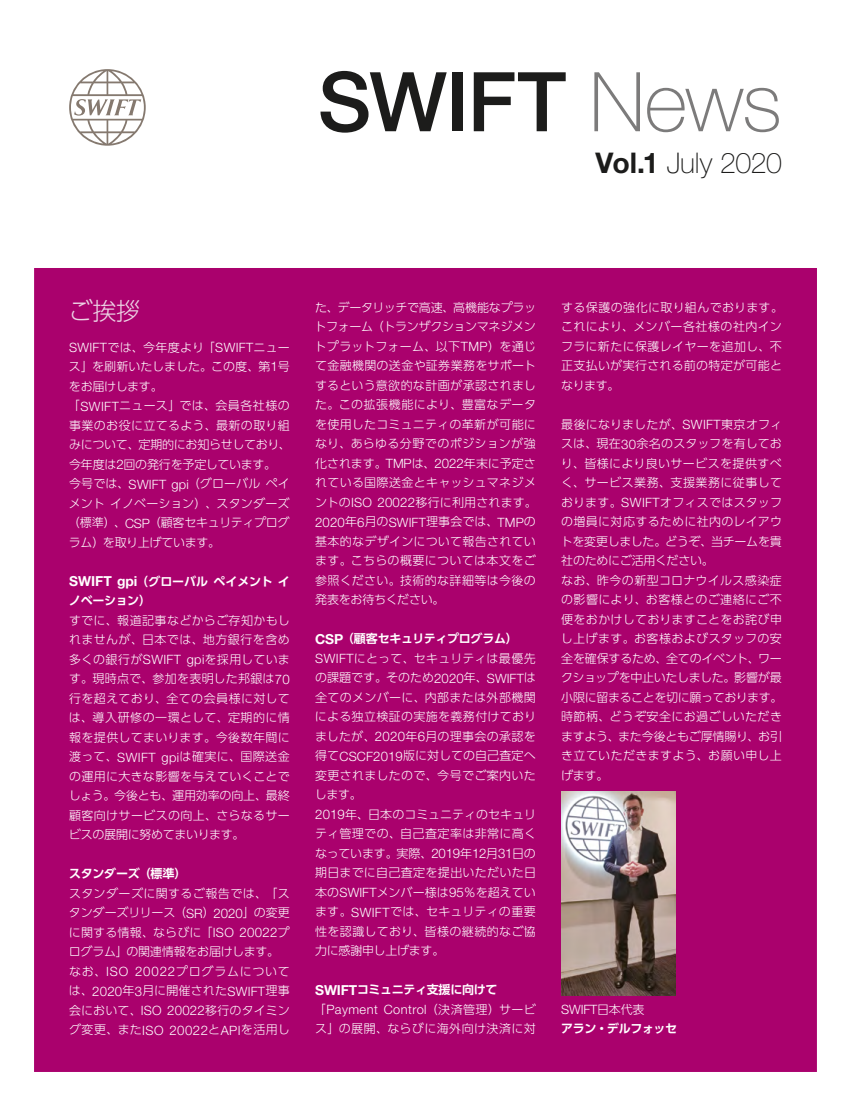
<style>
.page{position:relative;width:851px;height:1106px;background:#fff}
.page>*{position:absolute;margin:0;border:0;box-sizing:border-box;transform-origin:0 0}
.t1{font:500 82.5px "Helvetica Neue LT Std";letter-spacing:-.015em;color:#1c1c1b}
.t2{font:100 28.5px "Helvetica Neue LT Std";letter-spacing:-.015em;color:#1c1c1b}
.t3{font:300 24px "UD Shin Go Pro";color:#ecd3e4}
.t4{font:300 12.9px "Helvetica Neue LT Std";letter-spacing:.03em;color:#fff}
.t5{font:300 12px/19.5px "UD Shin Go Pro";letter-spacing:.015em;color:#fff;text-align:justify}
.t6{font:300 12px/19.5px "UD Shin Go Pro";letter-spacing:-.005em;color:#fff}
.t7{font:700 12px/19.5px "UD Shin Go Pro De";letter-spacing:-.025em;color:#fff}
.t8{font:300 12px "UD Shin Go Pro";letter-spacing:.035em;color:#fff}
.s1{font-weight:100;color:#7c7b7b}
.s2{font-weight:700}
.s3{font-family:"Helvetica Neue LT Std";font-size:12.9px}
.s4{font-family:"Helvetica Neue LT Std";font-size:13.2px}
.s5{font-family:"Helvetica Neue LT Std";font-size:13.8px}
.s6{font-family:"UD Shin Go Pro";font-size:12px}
</style>
<div class="page">
<svg style="left:69px;top:69px;width:77px;height:77px"></svg>
<div style="left:34px;top:268px;width:782px;height:803px;background:#aa016d"></div>
<img style="left:562px;top:791px;width:113px;height:204px">
<h1 class="t1" style="left:318px;top:53px;width:465px">SWIFT <span class="s1">News</span></h1>
<h2 class="t2" style="left:595px;top:147px;width:188px"><span class="s2">Vol.1</span> July 2020</h2>
<h3 class="t3" style="left:69px;top:292px;width:73px">ご挨拶</h3>
<p class="t6" style="left:68px;top:337px;width:225px"><span class="s3">SWIFT</span>では、今年度より「<span class="s3">SWIFT</span>ニュース」を刷新いたしました。この度、第<span class="s4">1</span>号をお届けします。<br>「<span class="s3">SWIFT</span>ニュース」では、会員各社様の事業のお役に立てるよう、最新の取り組みについて、定期的にお知らせしており、今年度は<span class="s4">2</span>回の発行を予定しています。<br>今号では、<span class="s3">SWIFT gpi</span>（グローバルペイメントイノベーション）、スタンダーズ（標準）、<span class="s3">CSP</span>（顧客セキュリティプログラム）を取り上げています。</p>
<p class="t7" style="left:69px;top:571px;width:222px"><span class="s5">SWIFT gpi</span>（グローバルペイメントイノベーション）</p>
<p class="t5" style="left:69px;top:610px;width:222px">すでに、報道記事などからご存知かもしれませんが、日本では、地方銀行を含め多くの銀行が<span class="s3">SWIFT gpi</span>を採用しています。現時点で、参加を表明した邦銀は<span class="s4">70</span>行を超えており、全ての会員様に対しては、導入研修の一環として、定期的に情報を提供してまいります。今後数年間に渡って、<span class="s3">SWIFT gpi</span>は確実に、国際送金の運用に大きな影響を与えていくことでしょう。今後とも、運用効率の向上、最終顧客向けサービスの向上、さらなるサービスの展開に努めてまいります。</p>
<p class="t7" style="left:69px;top:863px;width:119px">スタンダーズ（標準）</p>
<p class="t5" style="left:69px;top:883px;width:222px;text-align:left">スタンダーズに関するご報告では、「スタンダーズリリース（<span class="s3">SR</span>）<span class="s4">2020</span>」の変更に関する情報、ならびに「<span class="s3">ISO</span> <span class="s4">20022</span>プログラム」の関連情報をお届けします。なお、<span class="s3">ISO</span> <span class="s4">20022</span>プログラムについては、<span class="s4">2020</span>年<span class="s4">3</span>月に開催された<span class="s3">SWIFT</span>理事会において、<span class="s3">ISO</span> <span class="s4">20022</span>移行のタイミング変更、また<span class="s3">ISO</span> <span class="s4">20022</span>と<span class="s3">API</span>を活用し</p>
<p class="t5" style="left:314px;top:297px;width:224px">た、データリッチで高速、高機能なプラットフォーム（トランザクションマネジメントプラットフォーム、以下<span class="s3">TMP</span>）を通じて金融機関の送金や証券業務をサポートするという意欲的な計画が承認されました。この拡張機能により、豊富なデータを使用したコミュニティの革新が可能になり、あらゆる分野でのポジションが強化されます。<span class="s3">TMP</span>は、<span class="s4">2022</span>年末に予定されている国際送金とキャッシュマネジメントの<span class="s3">ISO</span> <span class="s4">20022</span>移行に利用されます。<span class="s4">2020</span>年<span class="s4">6</span>月の<span class="s3">SWIFT</span>理事会では、<span class="s3">TMP</span>の基本的なデザインについて報告されています。こちらの概要については本文をご参照ください。技術的な詳細等は今後の発表をお待ちください。</p>
<p class="t7" style="left:315px;top:628px;width:204px"><span class="s5">CSP</span>（顧客セキュリティプログラム）</p>
<p class="t5" style="left:315px;top:648px;width:223px;text-align:left"><span class="s3">SWIFT</span>にとって、セキュリティは最優先の課題です。そのため<span class="s4">2020</span>年、<span class="s3">SWIFT</span>は全てのメンバーに、内部または外部機関による独立検証の実施を義務付けておりましたが、<span class="s4">2020</span>年<span class="s4">6</span>月の理事会の承認を得て<span class="s3">CSCF</span><span class="s4">2019</span>版に対しての自己査定へ変更されましたので、今号でご案内いたします。<br><span class="s4">2019</span>年、日本のコミュニティのセキュリティ管理での、自己査定率は非常に高くなっています。実際、<span class="s4">2019</span>年<span class="s4">12</span>月<span class="s4">31</span>日の期日までに自己査定を提出いただいた日本の<span class="s3">SWIFT</span>メンバー様は<span class="s4">95</span>％を超えています。<span class="s3">SWIFT</span>では、セキュリティの重要性を認識しており、皆様の継続的なご協力に感謝申し上げます。</p>
<p class="t7" style="left:315px;top:979px;width:184px"><span class="s5">SWIFT</span>コミュニティ支援に向けて</p>
<p class="t4" style="left:314px;top:1001px;width:223px"><span class="s6">「</span>Payment Control<span class="s6">（決済管理）サービ</span></p>
<p class="t8" style="left:315px;top:1019px;width:222px">ス」の展開、ならびに海外向け決済に対</p>
<p class="t5" style="left:561px;top:297px;width:223px">する保護の強化に取り組んでおります。これにより、メンバー各社様の社内インフラに新たに保護レイヤーを追加し、不正支払いが実行される前の特定が可能となります。</p>
<p class="t5" style="left:560px;top:414px;width:223px;text-align:left">最後になりましたが、<span class="s3">SWIFT</span>東京オフィスは、現在<span class="s4">30</span>余名のスタッフを有しており、皆様により良いサービスを提供すべく、サービス業務、支援業務に従事しております。<span class="s3">SWIFT</span>オフィスではスタッフの増員に対応するために社内のレイアウトを変更しました。どうぞ、当チームを貴社のためにご活用ください。<br>なお、昨今の新型コロナウイルス感染症の影響により、お客様とのご連絡にご不便をおかけしておりますことをお詫び申し上げます。お客様およびスタッフの安全を確保するため、全てのイベント、ワークショップを中止いたしました。影響が最小限に留まることを切に願っております。時節柄、どうぞ安全にお過ごしいただきますよう、また今後ともご厚情賜り、お引き立ていただきますよう、お願い申し上げます。</p>
<p class="t4" style="left:561px;top:1001px;width:85px">SWIFT<span class="s6">日本代表</span></p>
<p class="t7" style="left:561px;top:1018px;width:117px">アラン・デルフォッセ</p>
</div>
